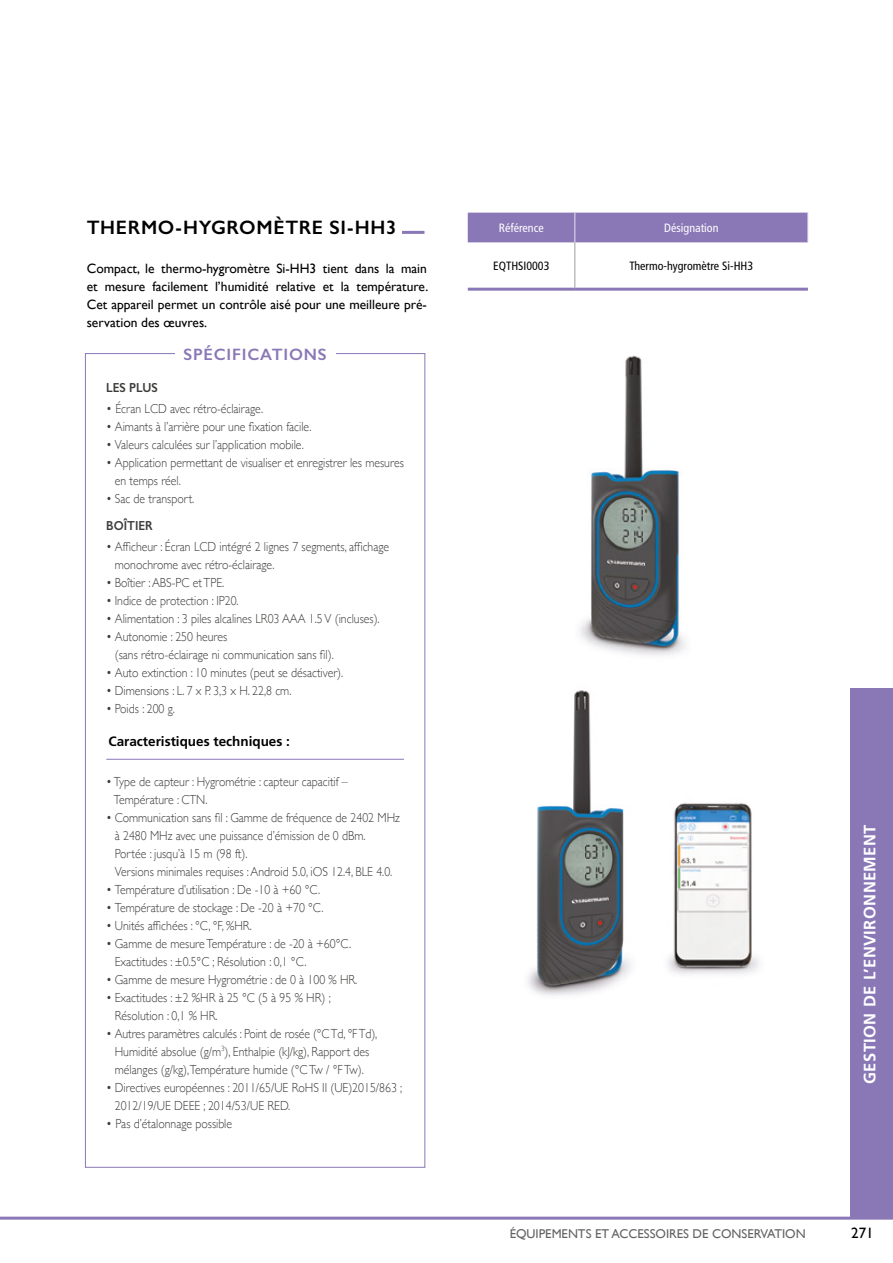
<style>
.page{position:relative;width:893px;height:1263px;background:#fff}
.page>*{position:absolute;margin:0;border:0;box-sizing:border-box;transform-origin:0 0}
.t1{font:600 19.5px "Gill Sans";letter-spacing:.035em;color:#000}
.t2{font:700 16.5px "Frutiger LT Std";letter-spacing:.025em;color:#fff}
.t3{font:600 16.5px "Gill Sans";letter-spacing:.05em;color:#8a78b6}
.t4{font:15px "Gill Sans";color:#000}
.t5{font:13.5px/18px "Gill Sans";color:#000;text-align:justify}
.t6{font:700 13.5px "Frutiger LT Std";color:#000}
.t7{font:300 13.2px/18px "Gill Sans";color:#3c3c3b;scale:.9 1}
.t8{font:600 13.2px "Gill Sans";color:#3c3c3b;scale:.9 1}
.t9{font:12.75px "Gill Sans";color:#646363}
.t10{font:condensed 12px "Frutiger LT Std";color:#000}
.t11{font:condensed 12px "Frutiger LT Std";color:#fff}
</style>
<div class="page">
<hr style="left:0;top:1216px;width:893px;height:3px;background:#8a78b6">
<div style="left:850px;top:689px;width:43px;height:529px;background:#8a78b6"></div>
<hr style="left:402px;top:231px;width:22px;height:3px;background:#8a78b6">
<hr style="left:106px;top:759px;width:298px;height:1px;background:#8a78b6">
<img style="left:528px;top:690px;width:231px;height:306px">
<img style="left:579px;top:355px;width:107px;height:301px">
<hr style="left:574px;top:242px;width:1px;height:46px;background:#9d9d9c">
<hr style="left:468px;top:288px;width:107px;height:3px;background:#8a78b6">
<hr style="left:575px;top:288px;width:233px;height:3px;background:#8a78b6">
<div style="left:468px;top:213px;width:340px;height:29px;background:#8a78b6"></div>
<h1 class="t1" style="left:87px;top:215px;width:311px">THERMO-HYGROMÈTRE SI-HH3</h1>
<p class="t5" style="left:87px;top:259px;width:343px">Compact, le thermo-hygromètre Si-HH3 tient dans la main et mesure facilement l’humidité relative et la température.<br>Cet appareil permet un contrôle aisé pour une meilleure pré&shy;servation des œuvres.</p>
<p class="t8" style="left:106px;top:379px;width:59px">LES PLUS</p>
<p class="t3" style="left:183px;top:344px;width:145px">SPÉCIFICATIONS</p>
<p class="t7" style="left:106px;top:399px;width:176px">• Écran LCD avec rétro-éclairage.</p>
<p class="t7" style="left:106px;top:417px;width:230px">• Aimants à l’arrière pour une fixation facile.</p>
<p class="t7" style="left:106px;top:435px;width:221px">• Valeurs calculées sur l’application mobile.</p>
<p class="t7" style="left:115px;top:453px;width:323px;text-indent:-9px">• Application permettant de visualiser et enregistrer les mesures en temps réel.</p>
<p class="t7" style="left:106px;top:489px;width:99px">• Sac de transport.</p>
<p class="t8" style="left:106px;top:517px;width:53px">BOÎTIER</p>
<p class="t7" style="left:115px;top:537px;width:306px;text-indent:-8px">• Afficheur : Écran LCD intégré 2 lignes 7 segments, affichage monochrome avec rétro-éclairage.</p>
<p class="t7" style="left:106px;top:573px;width:133px">• Boîtier : ABS-PC et TPE.</p>
<p class="t7" style="left:106px;top:591px;width:149px">• Indice de protection : IP20.</p>
<p class="t7" style="left:106px;top:609px;width:305px">• Alimentation : 3 piles alcalines LR03 AAA 1.5 V (incluses).</p>
<p class="t7" style="left:115px;top:627px;width:245px;text-indent:-9px">• Autonomie : 250 heures<br>(sans rétro-éclairage ni communication sans fil).</p>
<p class="t7" style="left:106px;top:663px;width:265px">• Auto extinction : 10 minutes (peut se désactiver).</p>
<p class="t7" style="left:106px;top:681px;width:207px">• Dimensions : L. 7 x P. 3,3 x H. 22,8 cm.</p>
<p class="t7" style="left:106px;top:699px;width:78px">• Poids : 200 g.</p>
<p class="t6" style="left:108px;top:734px;width:183px">Caracteristiques techniques :</p>
<p class="t7" style="left:114px;top:772px;width:262px;text-indent:-8px">• Type de capteur : Hygrométrie : capteur capacitif –<br>Température : CTN.</p>
<p class="t7" style="left:115px;top:808px;width:318px;text-indent:-9px">• Communication sans fil : Gamme de fréquence de 2402 MHz à 2480 MHz avec une puissance d’émission de 0 dBm.<br>Portée : jusqu’à 15 m (98 ft).<br>Versions minimales requises : Android 5.0, iOS 12.4, BLE 4.0.</p>
<p class="t7" style="left:106px;top:879px;width:239px">• Température d’utilisation : De -10 à +60 °C.</p>
<p class="t7" style="left:106px;top:897px;width:243px">• Température de stockage : De -20 à +70 °C.</p>
<p class="t7" style="left:106px;top:915px;width:163px">• Unités affichées : °C, °F, %HR.</p>
<p class="t7" style="left:115px;top:933px;width:264px;text-indent:-9px">• Gamme de mesure Température : de -20 à +60°C.<br>Exactitudes : ±0.5°C ; Résolution : 0,1 °C.</p>
<p class="t7" style="left:106px;top:969px;width:280px">• Gamme de mesure Hygrométrie : de 0 à 100 % HR.</p>
<p class="t7" style="left:115px;top:987px;width:241px;text-indent:-9px">• Exactitudes : ±2 %HR à 25 °C (5 à 95 % HR) ;<br>Résolution : 0,1 % HR.</p>
<p class="t7" style="left:106px;top:1023px;width:303px;text-align:center">• Autres paramètres calculés : Point de rosée (°C Td, °F Td),<br>Humidité absolue (g/m<sup>3</sup>), Enthalpie (kJ/kg), Rapport des mélanges (g/kg),Température humide (°C Tw / °F Tw).</p>
<p class="t7" style="left:115px;top:1078px;width:321px;text-indent:-9px">• Directives européennes : 2011/65/UE RoHS II (UE)2015/863 ;<br>2012/19/UE DEEE ; 2014/53/UE RED.</p>
<p class="t7" style="left:106px;top:1114px;width:141px">• Pas d’étalonnage possible</p>
<p class="t11" style="left:499px;top:221px;width:46px">Référence</p>
<p class="t11" style="left:664px;top:221px;width:56px">Désignation</p>
<p class="t10" style="left:493px;top:259px;width:58px">EQTHSI0003</p>
<p class="t10" style="left:629px;top:259px;width:125px">Thermo-hygromètre Si-HH3</p>
<p class="t2" style="left:860px;top:1084px;width:261px;rotate:-90deg">GESTION DE L’ENVIRONNEMENT</p>
<p class="t9" style="left:510px;top:1226px;width:298px">ÉQUIPEMENTS ET ACCESSOIRES DE CONSERVATION</p>
<p class="t4" style="left:851px;top:1224px;width:24px">271</p>
</div>
